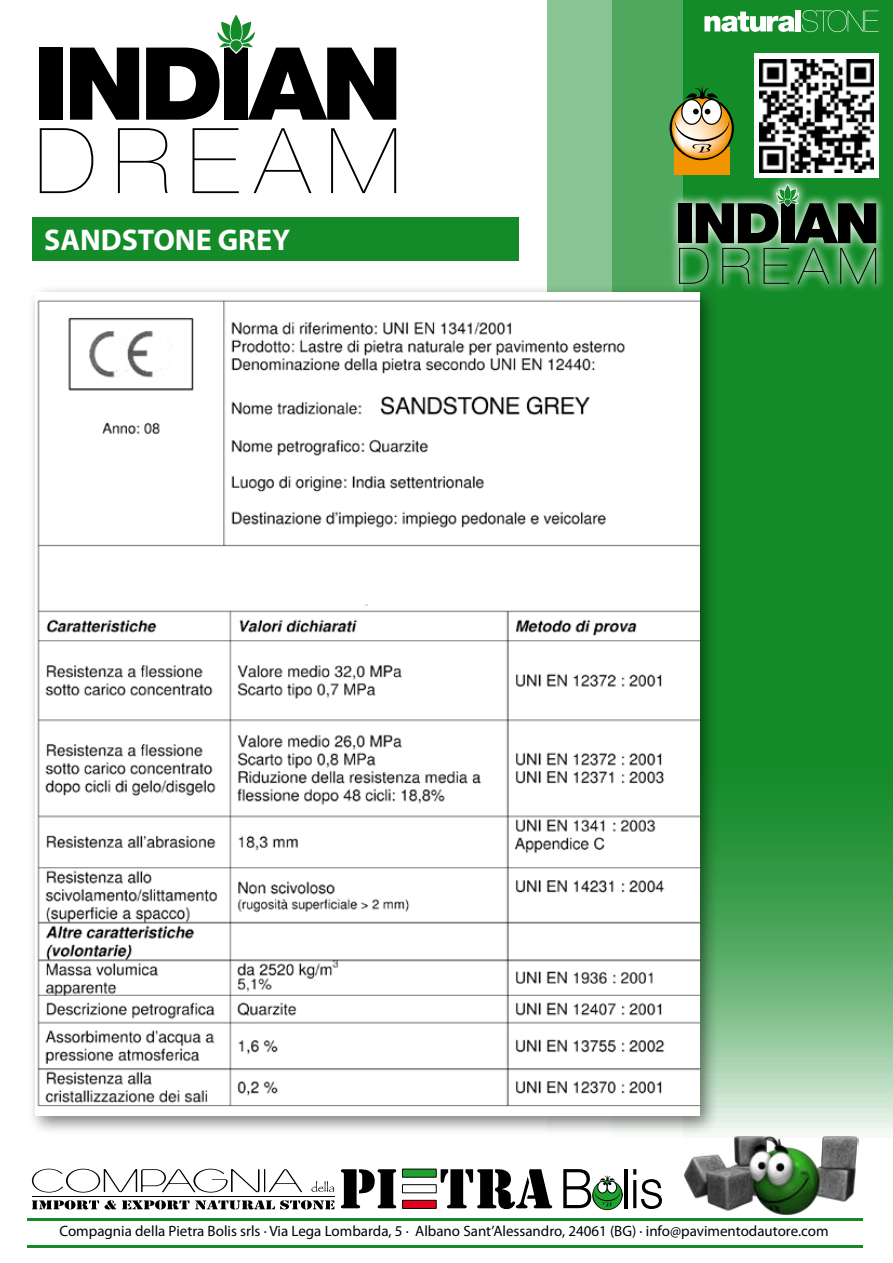
<style>
.page{position:relative;width:893px;height:1263px;background:#fff}
.page>*{position:absolute;margin:0;border:0;box-sizing:border-box;transform-origin:0 0}
.t1{font:900 100.95px "Helvetica Neue";letter-spacing:-.05em;color:#000;scale:1.07 1}
.t2{font:200 90.9px "Helvetica Neue";letter-spacing:.16em;color:#000;scale:1.07 1}
.t3{font:900 55.8px "Helvetica Neue";letter-spacing:-.05em;color:#000;scale:1.07 1}
.t4{font:200 50.25px "Helvetica Neue";letter-spacing:.16em;color:#000;scale:1.07 1}
.t5{font:700 30px "Myriad Pro";color:#fff}
.t6{font:15px "Myriad Pro";color:#000}
</style>
<div class="page">
<svg style="left:548px;top:0;width:64px;height:1221px;background:#99cda3"></svg>
<svg style="left:612px;top:0;width:71px;height:1221px;fill:#4ea85e"></svg>
<svg style="left:683px;top:0;width:210px;height:1221px;background:#389c4a"></svg>
<div style="left:33px;top:217px;width:486px;height:43px;background:#148b29"></div>
<hr style="left:624px;top:1169px;width:3px;height:39px;background:#000">
<svg style="left:633px;top:1169px;width:29px;height:40px"></svg>
<svg style="left:311px;top:1181px;width:23px;height:11px"></svg>
<svg style="left:32px;top:1200px;width:84px;height:9px"></svg>
<svg style="left:122px;top:1200px;width:67px;height:9px"></svg>
<svg style="left:195px;top:1200px;width:139px;height:9px"></svg>
<svg style="left:341px;top:1169px;width:55px;height:39px"></svg>
<svg style="left:441px;top:1169px;width:111px;height:40px"></svg>
<hr style="left:32px;top:1196px;width:303px;height:1px;background:#000">
<svg style="left:32px;top:1169px;width:270px;height:23px"></svg>
<div style="left:402px;top:1169px;width:34px;height:8px;background:#1fa22e"></div>
<div style="left:402px;top:1169px;width:34px;height:8px;border:1px solid #000"></div>
<div style="left:402px;top:1200px;width:34px;height:8px;background:#e2001a"></div>
<div style="left:402px;top:1200px;width:34px;height:9px;border:1px solid #000"></div>
<div style="left:402px;top:1184px;width:34px;height:9px;border:1px solid #000"></div>
<svg style="left:563px;top:1169px;width:60px;height:41px"></svg>
<img style="left:684px;top:1134px;width:174px;height:81px">
<hr style="left:28px;top:1218px;width:835px;height:2px;background:#148b29">
<hr style="left:28px;top:1245px;width:835px;height:3px;background:#148b29">
<svg style="left:704px;top:12px;width:91px;height:20px"></svg>
<div style="left:795px;top:10px;width:6px;height:21px;background:#fff"></div>
<svg style="left:802px;top:10px;width:77px;height:22px;background:#2b963e"></svg>
<svg style="left:217px;top:14px;width:38px;height:39px"></svg>
<div style="left:27px;top:283px;width:692px;height:853px;background:#000;opacity:.5"></div>
<img style="left:35px;top:292px;width:664px;height:824px">
<div style="left:754px;top:53px;width:125px;height:125px;background:#fff"></div>
<img style="left:760px;top:59px;width:113px;height:113px">
<svg style="left:668px;top:172px;width:217px;height:119px;background:#6fb77b"></svg>
<svg style="left:776px;top:98px;width:23px;height:110px"></svg>
<div style="left:674px;top:147px;width:55px;height:27px;background:#f29400"></div>
<svg style="left:668px;top:86px;width:66px;height:76px"></svg>
<h1 class="t1" style="left:33px;top:23px;width:347px">INDIAN</h1>
<h2 class="t2" style="left:35px;top:108px;width:344px">DREAM</h2>
<h3 class="t5" style="left:44px;top:220px;width:247px">SANDSTONE GREY</h3>
<h3 class="t3" style="left:675px;top:190px;width:192px">INDIAN</h3>
<h3 class="t4" style="left:676px;top:237px;width:191px">DREAM</h3>
<p class="t6" style="left:60px;top:1222px;width:770px">Compagnia della Pietra Bolis srls · Via Lega Lombarda, 5 · Albano Sant’Alessandro, 24061 (BG) · info@pavimentodautore.com</p>
</div>
